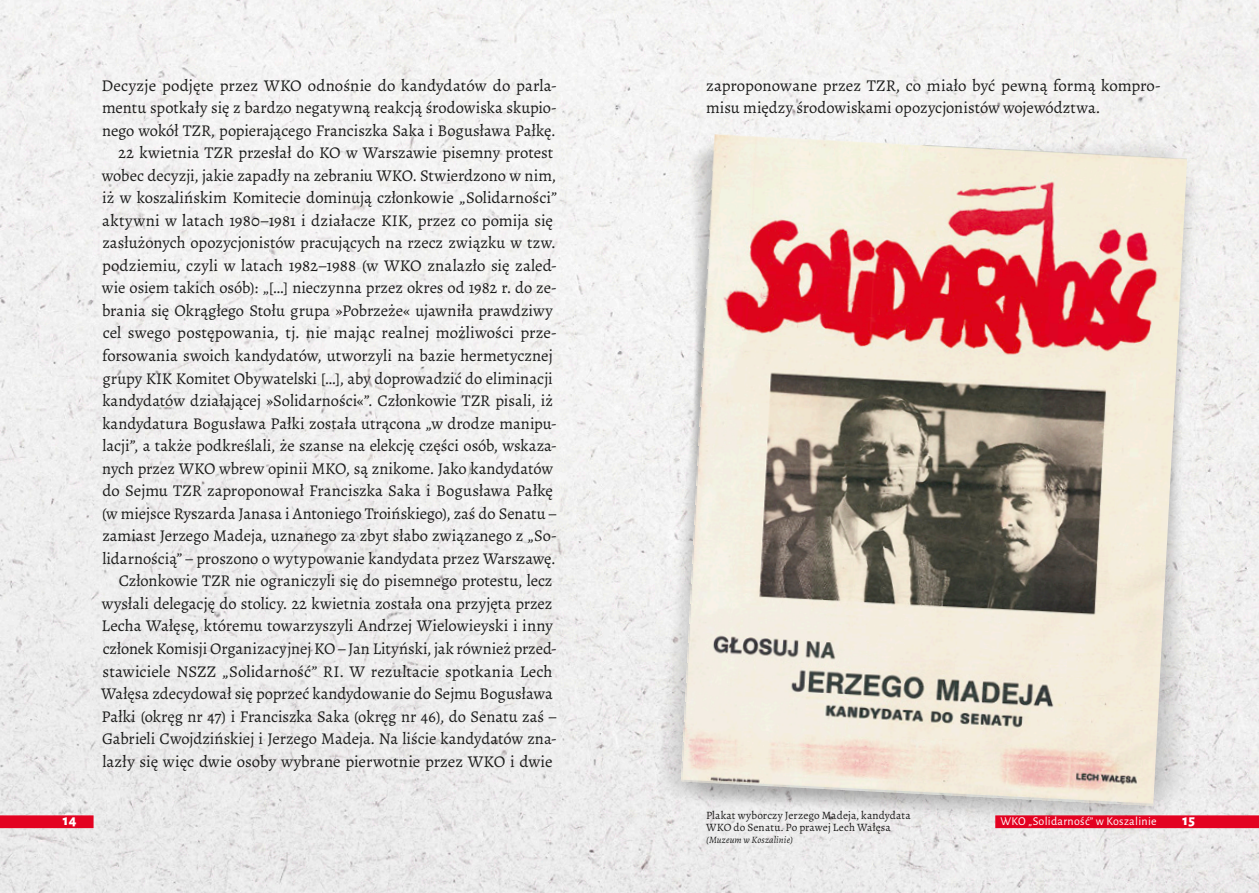
<style>
.page{position:relative;width:1259px;height:893px;background:#fff}
.page>*{position:absolute;margin:0;border:0;box-sizing:border-box;transform-origin:0 0}
.Akapit__15{font:16.5px/22.5px "Alegreya";letter-spacing:-.005em;color:#1c1c1b}
.Akapit{font:16.5px/22.5px "Alegreya";letter-spacing:-.005em;color:#1c1c1b}
.t1{font:800 15px "Alegreya Sans";color:#fff}
.t2{font:12px "Alegreya Sans";letter-spacing:.025em;color:#fff}
.Podpisy{font:11.25px/12px "Alegreya";letter-spacing:.01em;color:#1c1c1b}
.Źródło_ikonograficzn{font:italic 9.75px "Alegreya";letter-spacing:.015em;color:#1c1c1b}
</style>
<div class="page">
<img style="left:0;top:0;width:1259px;height:893px">
<img style="left:635px;top:93px;width:588px;height:761px">
<img style="left:680px;top:134px;width:507px;height:672px">
<div style="left:0;top:815px;width:94px;height:13px;background:#e30221"></div>
<div style="left:995px;top:815px;width:264px;height:13px;background:#e30221"></div>
<p class="Akapit" style="left:101px;top:74px;width:457px;text-align:justify">Decyzje podjęte przez WKO odnośnie do kandydatów do parla&shy;mentu spotkały się z bardzo negatywną reakcją środowiska skupio&shy;nego wokół TZR, popierającego Franciszka Saka i Bogusława Pałkę.</p>
<p class="Akapit__15" style="left:102px;top:142px;width:457px;text-indent:16px">22 kwietnia TZR przesłał do KO w Warszawie pisemny protest wobec decyzji, jakie zapadły na zebraniu WKO. Stwierdzono w nim, iż w koszalińskim Komitecie dominują członkowie „Solidarności” aktywni w latach 1980–1981 i działacze KIK, przez co pomija się zasłużonych opozycjonistów pracujących na rzecz związku w tzw. podziemiu, czyli w latach 1982–1988 (w WKO znalazło się zaled&shy;wie osiem takich osób): „[…] nieczynna przez okres od 1982 r. do ze&shy;brania się Okrągłego Stołu grupa »Pobrzeże« ujawniła prawdziwy cel swego postępowania, tj. nie mając realnej możliwości prze&shy;forsowania swoich kandydatów, utworzyli na bazie hermetycznej grupy KIK Komitet Obywatelski […], aby doprowadzić do eliminacji kandydatów działającej »Solidarności«”. Członkowie TZR pisali, iż kandydatura Bogusława Pałki została utrącona „w drodze manipu&shy;lacji”, a także podkreślali, że szanse na elekcję części osób, wskaza&shy;nych przez WKO wbrew opinii MKO, są znikome. Jako kandydatów do Sejmu TZR zaproponował Franciszka Saka i Bogusława Pałkę (w miejsce Ryszarda Janasa i Antoniego Troińskiego), zaś do Senatu – zamiast Jerzego Madeja, uznanego za zbyt słabo związanego z „So&shy;lidarnością” – proszono o wytypowanie kandydata przez Warszawę.</p>
<p class="Akapit" style="left:101px;top:570px;width:457px;text-indent:18px">Członkowie TZR nie ograniczyli się do pisemnego protestu, lecz wysłali delegację do stolicy. 22 kwietnia została ona przyjęta przez Lecha Wałęsę, któremu towarzyszyli Andrzej Wielowieyski i inny członek Komisji Organizacyjnej KO – Jan Lityński, jak również przed&shy;stawiciele NSZZ „Solidarność” RI. W rezultacie spotkania Lech Wałęsa zdecydował się poprzeć kandydowanie do Sejmu Bogusława Pałki (okręg nr 47) i Franciszka Saka (okręg nr 46), do Senatu zaś – Gabrieli Cwojdzińskiej i Jerzego Madeja. Na liście kandydatów zna&shy;lazły się więc dwie osoby wybrane pierwotnie przez WKO i dwie</p>
<p class="Akapit" style="left:706px;top:74px;width:456px">zaproponowane przez TZR, co miało być pewną formą kompro&shy;misu między środowiskami opozycjonistów województwa.</p>
<p class="Podpisy" style="left:706px;top:810px;width:206px">Plakat wyborczy Jerzego Madeja, kandydata<br>WKO do Senatu. Po prawej Lech Wałęsa</p>
<p class="Źródło_ikonograficzn" style="left:706px;top:834px;width:88px">(Muzeum w Koszalinie)</p>
<p class="t1" style="left:63px;top:809px;width:15px">14</p>
<p class="t2" style="left:1000px;top:813px;width:158px">WKO „Solidarność” w Koszalinie</p>
<p class="t1" style="left:1182px;top:809px;width:14px">15</p>
</div>
